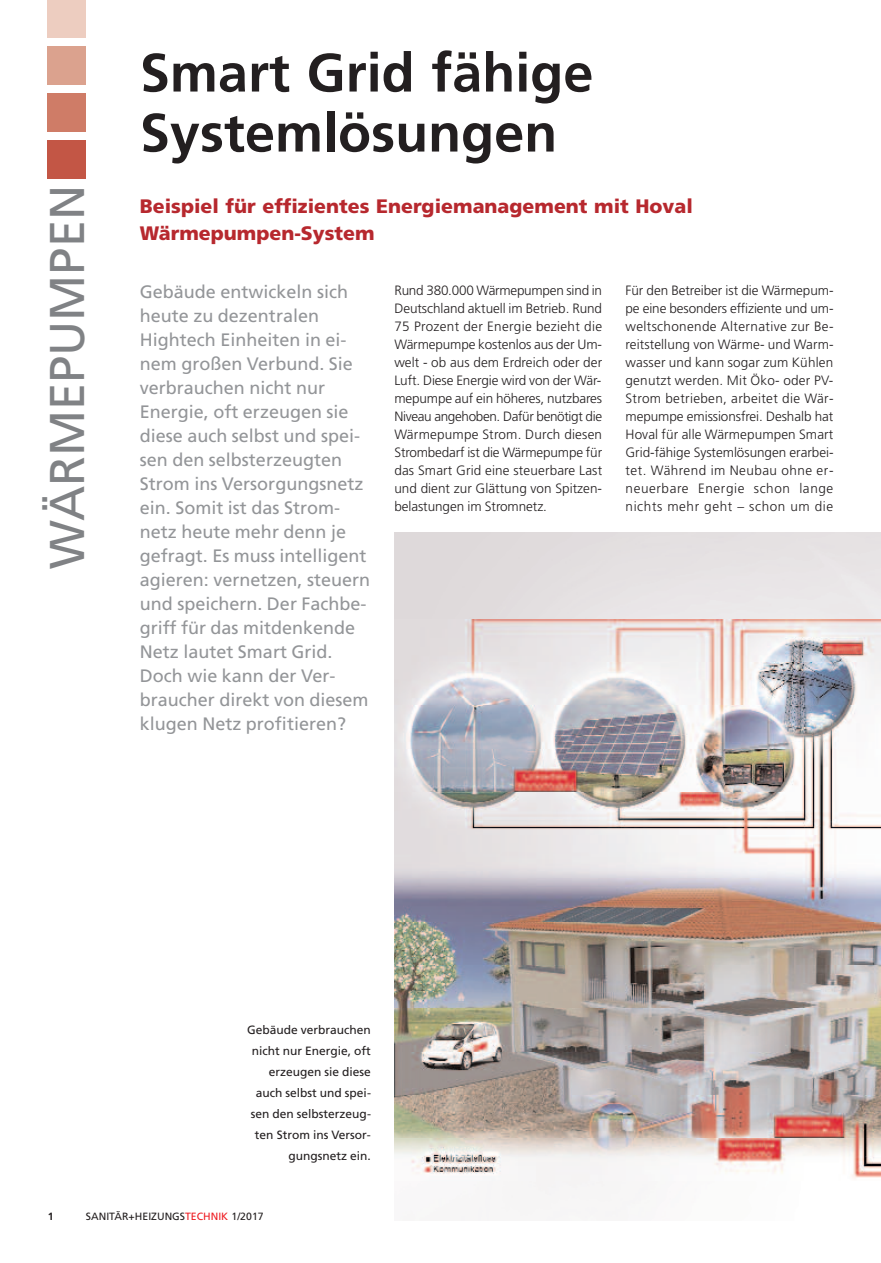
<style>
.page{position:relative;width:881px;height:1263px;background:#fff}
.page>*{position:absolute;margin:0;border:0;box-sizing:border-box;transform-origin:0 0}
.t1{font:700 54px/60px "Frutiger LT Std";color:#231f20}
.t2{font:48.75px "Frutiger LT Std";color:#808285}
.t3{font:900 19.5px/27px "Frutiger LT Std";color:#b7282e}
.t4{font:18px/24px "Frutiger LT Std";color:#939598}
.t5{font:300 13.5px/18px "Frutiger LT Std";letter-spacing:.015em;color:#231f20;text-align:justify}
.t6{font:12px/21px "Frutiger LT Std";color:#231f20;text-align:right}
.t7{font:10.5px "Frutiger LT Std";color:#231f20}
.t8{font:700 10.5px "Frutiger LT Std";color:#231f20}
.s1{color:#ee1d23}
</style>
<div class="page">
<div style="left:48px;top:0;width:38px;height:38px;background:#edcdc0"></div>
<div style="left:48px;top:47px;width:38px;height:38px;background:#dba28e"></div>
<div style="left:48px;top:94px;width:38px;height:38px;background:#cf7c67"></div>
<div style="left:48px;top:140px;width:38px;height:39px;background:#c35645"></div>
<img style="left:394px;top:533px;width:486px;height:665px">
<h2 class="t2" style="left:48px;top:569px;width:385px;rotate:-90deg">WÄRMEPUMPEN</h2>
<h1 class="t1" style="left:140px;top:47px;width:455px">Smart Grid fähige<br>Systemlösungen</h1>
<h3 class="t3" style="left:140px;top:194px;width:554px">Beispiel für effizientes Energiemanagement mit Hoval<br>Wärmepumpen-System</h3>
<p class="t4" style="left:140px;top:281px;width:232px">Gebäude entwickeln sich heute zu dezentralen<br>Hightech Einheiten in ei&shy;nem großen Verbund. Sie verbrauchen nicht nur<br>Energie, oft erzeugen sie diese auch selbst und spei&shy;sen den selbsterzeugten<br>Strom ins Versorgungsnetz ein. Somit ist das Strom&shy;netz heute mehr denn je gefragt. Es muss intelligent agieren: vernetzen, steuern und speichern. Der Fachbe&shy;griff für das mitdenkende<br>Netz lautet Smart Grid.<br>Doch wie kann der Ver&shy;braucher direkt von diesem klugen Netz profitieren?</p>
<p class="t5" style="left:394px;top:282px;width:209px">Rund 380.000 Wärmepumpen sind in Deutschland aktuell im Betrieb. Rund 75 Prozent der Energie bezieht die Wärmepumpe kostenlos aus der Um&shy;welt - ob aus dem Erdreich oder der Luft. Diese Energie wird von der Wär&shy;mepumpe auf ein höheres, nutzbares Niveau angehoben. Dafür benötigt die Wärmepumpe Strom. Durch diesen Strombedarf ist die Wärmepumpe für das Smart Grid eine steuerbare Last und dient zur Glättung von Spitzen&shy;belastungen im Stromnetz.</p>
<p class="t5" style="left:625px;top:282px;width:209px">Für den Betreiber ist die Wärmepum&shy;pe eine besonders effiziente und um&shy;weltschonende Alternative zur Be&shy;reitstellung von Wärme- und Warm&shy;wasser und kann sogar zum Kühlen genutzt werden. Mit Öko- oder PV-Strom betrieben, arbeitet die Wär&shy;mepumpe emissionsfrei. Deshalb hat Hoval für alle Wärmepumpen Smart Grid-fähige Systemlösungen erarbei&shy;tet. Während im Neubau ohne er&shy;neuerbare Energie schon lange nichts mehr geht – schon um die</p>
<p class="t6" style="left:247px;top:1020px;width:125px">Gebäude verbrauchen nicht nur Energie, oft erzeugen sie diese auch selbst und spei&shy;sen den selbsterzeug&shy;ten Strom ins Versor&shy;gungsnetz ein.</p>
<p class="t8" style="left:48px;top:1212px;width:7px">1</p>
<p class="t7" style="left:86px;top:1212px;width:179px">SANITÄR+HEIZUNGS<span class="s1">TECHNIK</span> 1/2017</p>
</div>
